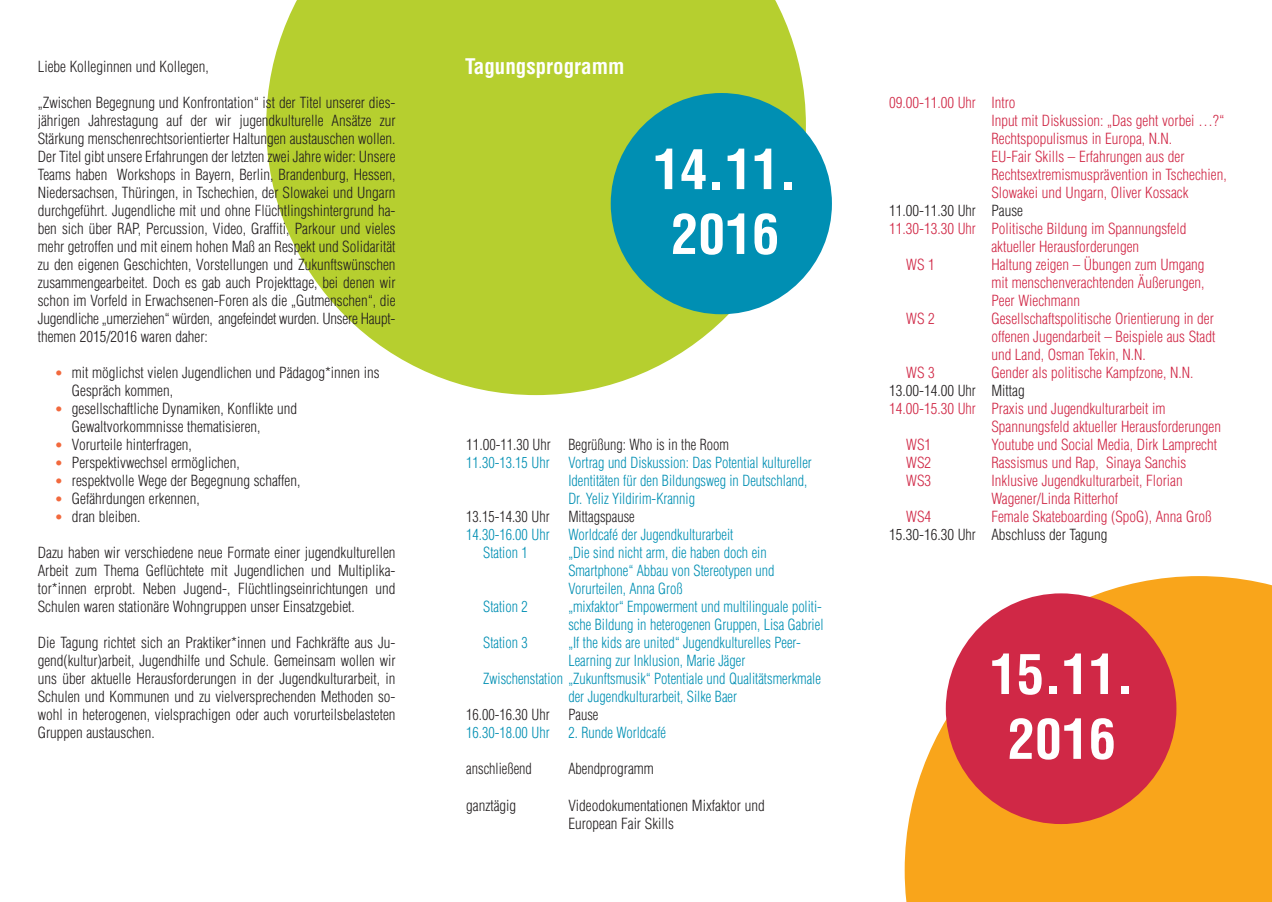
<style>
.page{position:relative;width:1272px;height:902px;background:#fff}
.page>*{position:absolute;margin:0;border:0;box-sizing:border-box;transform-origin:0 0}
.t1{font:700 condensed 54px/64.8px "Helvetica";color:#fff;text-align:center}
.t2{font:700 condensed 21px "Helvetica";color:#fff}
.t3{font:300 condensed 15px/18px "Helvetica";color:#231f20;text-align:justify}
.t4{font:300 condensed 15px/18px "Helvetica";color:#d02846}
.t5{font:300 condensed 15px/18px "Helvetica";color:#008fb3;scale:.95 1}
.t6{font:300 condensed 15px "Helvetica";color:#231f20;scale:.95 1}
.s1{font-size:13.5px;color:#f2693d}
</style>
<div class="page">
<svg style="left:266px;top:0;width:540px;height:395px;fill:#b6cf2f"></svg>
<svg style="left:904px;top:576px;width:367px;height:325px;fill:#f9a51b"></svg>
<div style="left:945px;top:593px;width:231px;height:231px;background:#d02846;border-radius:50%"></div>
<div style="left:610px;top:93px;width:222px;height:221px;background:#008fb3;border-radius:50%"></div>
<p class="t3" style="left:38px;top:58px;width:172px">Liebe Kolleginnen und Kollegen,</p>
<p class="t3" style="left:38px;top:94px;width:359px">„Zwischen Begegnung und Konfrontation“ ist der Titel unserer dies&shy;jährigen Jahrestagung auf der wir jugendkulturelle Ansätze zur Stärkung menschenrechtsorientierter Haltungen austauschen wollen.<br>Der Titel gibt unsere Erfahrungen der letzten zwei Jahre wider: Unsere Teams haben Workshops in Bayern, Berlin, Brandenburg, Hessen, Niedersachsen, Thüringen, in Tschechien, der Slowakei und Ungarn durchgeführt. Jugendliche mit und ohne Flüchtlingshintergrund ha&shy;ben sich über RAP, Percussion, Video, Graffiti, Parkour und vieles mehr getroffen und mit einem hohen Maß an Respekt und Solidarität zu den eigenen Geschichten, Vorstellungen und Zukunftswünschen zusammengearbeitet. Doch es gab auch Projekttage, bei denen wir schon im Vorfeld in Erwachsenen-Foren als die „Gutmenschen“, die Jugendliche „umerziehen“ würden, angefeindet wurden. Unsere Haupt&shy;themen 2015/2016 waren daher:</p>
<p class="t3" style="left:72px;top:364px;width:309px;text-indent:-17px"><span class="s1">•</span> mit möglichst vielen Jugendlichen und Pädagog*innen ins<br>Gespräch kommen,</p>
<p class="t3" style="left:72px;top:400px;width:227px;text-indent:-17px"><span class="s1">•</span> gesellschaftliche Dynamiken, Konflikte und<br>Gewaltvorkommnisse thematisieren,</p>
<p class="t3" style="left:55px;top:436px;width:138px"><span class="s1">•</span> Vorurteile hinterfragen,</p>
<p class="t3" style="left:55px;top:454px;width:186px"><span class="s1">•</span> Perspektivwechsel ermöglichen,</p>
<p class="t3" style="left:55px;top:472px;width:247px"><span class="s1">•</span> respektvolle Wege der Begegnung schaffen,</p>
<p class="t3" style="left:55px;top:490px;width:146px"><span class="s1">•</span> Gefährdungen erkennen,</p>
<p class="t3" style="left:55px;top:508px;width:87px"><span class="s1">•</span> dran bleiben.</p>
<p class="t3" style="left:38px;top:544px;width:359px">Dazu haben wir verschiedene neue Formate einer jugendkulturellen Arbeit zum Thema Geflüchtete mit Jugendlichen und Multiplika&shy;tor*innen erprobt. Neben Jugend-, Flüchtlingseinrichtungen und Schulen waren stationäre Wohngruppen unser Einsatzgebiet.</p>
<p class="t3" style="left:38px;top:634px;width:359px">Die Tagung richtet sich an Praktiker*innen und Fachkräfte aus Ju&shy;gend(kultur)arbeit, Jugendhilfe und Schule. Gemeinsam wollen wir uns über aktuelle Herausforderungen in der Jugendkulturarbeit, in Schulen und Kommunen und zu vielversprechenden Methoden so&shy;wohl in heterogenen, vielsprachigen oder auch vorurteilsbelasteten Gruppen austauschen.</p>
<h2 class="t2" style="left:465px;top:55px;width:161px">Tagungsprogramm</h2>
<h1 class="t1" style="left:653px;top:138px;width:145px">14.11.<br>2016</h1>
<p class="t3" style="left:466px;top:436px;width:264px">11.00-11.30 Uhr Begrüßung: Who is in the Room</p>
<p class="t5" style="left:568px;top:454px;width:258px;text-indent:-102px">11.30-13.15 Uhr Vortrag und Diskussion: Das Potential kultureller<br>Identitäten für den Bildungsweg in Deutschland,<br>Dr. Yeliz Yildirim-Krannig</p>
<p class="t6" style="left:466px;top:508px;width:179px">13.15-14.30 Uhr Mittagspause</p>
<p class="t5" style="left:483px;top:526px;width:265px;text-indent:-17px">14.30-16.00 Uhr Worldcafé der Jugendkulturarbeit<br>Station 1</p>
<p class="t5" style="left:568px;top:544px;width:219px">„Die sind nicht arm, die haben doch ein<br>Smartphone“ Abbau von Stereotypen und<br>Vorurteilen, Anna Groß</p>
<p class="t5" style="left:483px;top:598px;width:48px">Station 2</p>
<p class="t5" style="left:568px;top:598px;width:270px">„mixfaktor“ Empowerment und multilinguale politi&shy;sche Bildung in heterogenen Gruppen, Lisa Gabriel</p>
<p class="t5" style="left:483px;top:634px;width:48px">Station 3</p>
<p class="t5" style="left:568px;top:634px;width:246px">„If the kids are united“ Jugendkulturelles Peer-</p>
<p class="t5" style="left:568px;top:652px;width:188px">Learning zur Inklusion, Marie Jäger</p>
<p class="t5" style="left:483px;top:670px;width:357px">Zwischenstation „Zukunftsmusik“ Potentiale und Qualitätsmerkmale</p>
<p class="t5" style="left:568px;top:688px;width:179px">der Jugendkulturarbeit, Silke Baer</p>
<p class="t6" style="left:466px;top:706px;width:141px">16.00-16.30 Uhr Pause</p>
<p class="t5" style="left:466px;top:724px;width:212px">16.30-18.00 Uhr 2. Runde Worldcafé</p>
<p class="t6" style="left:466px;top:760px;width:71px">anschließend</p>
<p class="t6" style="left:568px;top:760px;width:91px">Abendprogramm</p>
<p class="t3" style="left:466px;top:796px;width:51px">ganztägig</p>
<p class="t3" style="left:568px;top:796px;width:198px">Videodokumentationen Mixfaktor und<br>European Fair Skills</p>
<p class="t4" style="left:991px;top:94px;width:237px;text-indent:-102px">09.00-11.00 Uhr Intro<br>Input mit Diskussion: „Das geht vorbei …?“ Rechtspopulismus in Europa, N.N.<br>EU-Fair Skills – Erfahrungen aus der Rechtsextremismusprävention in Tschechien, Slowakei und Ungarn, Oliver Kossack</p>
<p class="t3" style="left:889px;top:202px;width:135px">11.00-11.30 Uhr Pause</p>
<p class="t4" style="left:889px;top:220px;width:299px">11.30-13.30 Uhr Politische Bildung im Spannungsfeld</p>
<p class="t4" style="left:991px;top:238px;width:149px">aktueller Herausforderungen</p>
<p class="t4" style="left:906px;top:256px;width:30px">WS 1</p>
<p class="t4" style="left:991px;top:256px;width:215px;text-align:justify">Haltung zeigen – Übungen zum Umgang mit menschenverachtenden Äußerungen, Peer Wiechmann</p>
<p class="t4" style="left:906px;top:310px;width:30px">WS 2</p>
<p class="t4" style="left:991px;top:310px;width:226px;text-align:justify">Gesellschaftspolitische Orientierung in der offenen Jugendarbeit – Beispiele aus Stadt und Land, Osman Tekin, N.N.</p>
<p class="t4" style="left:906px;top:364px;width:30px">WS 3</p>
<p class="t4" style="left:991px;top:364px;width:204px">Gender als politische Kampfzone, N.N.</p>
<p class="t3" style="left:889px;top:382px;width:137px">13.00-14.00 Uhr Mittag</p>
<p class="t4" style="left:889px;top:400px;width:278px">14.00-15.30 Uhr Praxis und Jugendkulturarbeit im</p>
<p class="t4" style="left:991px;top:418px;width:231px">Spannungsfeld aktueller Herausforderungen</p>
<p class="t4" style="left:906px;top:436px;width:26px">WS1</p>
<p class="t4" style="left:991px;top:436px;width:227px">Youtube und Social Media, Dirk Lamprecht</p>
<p class="t4" style="left:906px;top:454px;width:26px">WS2</p>
<p class="t4" style="left:991px;top:454px;width:196px">Rassismus und Rap, Sinaya Sanchis</p>
<p class="t4" style="left:906px;top:472px;width:26px">WS3</p>
<p class="t4" style="left:991px;top:472px;width:193px">Inklusive Jugendkulturarbeit, Florian<br>Wagener/Linda Ritterhof</p>
<p class="t4" style="left:906px;top:508px;width:26px">WS4</p>
<p class="t4" style="left:991px;top:508px;width:222px">Female Skateboarding (SpoG), Anna Groß</p>
<p class="t3" style="left:889px;top:526px;width:220px">15.30-16.30 Uhr Abschluss der Tagung</p>
<h1 class="t1" style="left:989px;top:643px;width:145px">15.11.<br>2016</h1>
</div>
